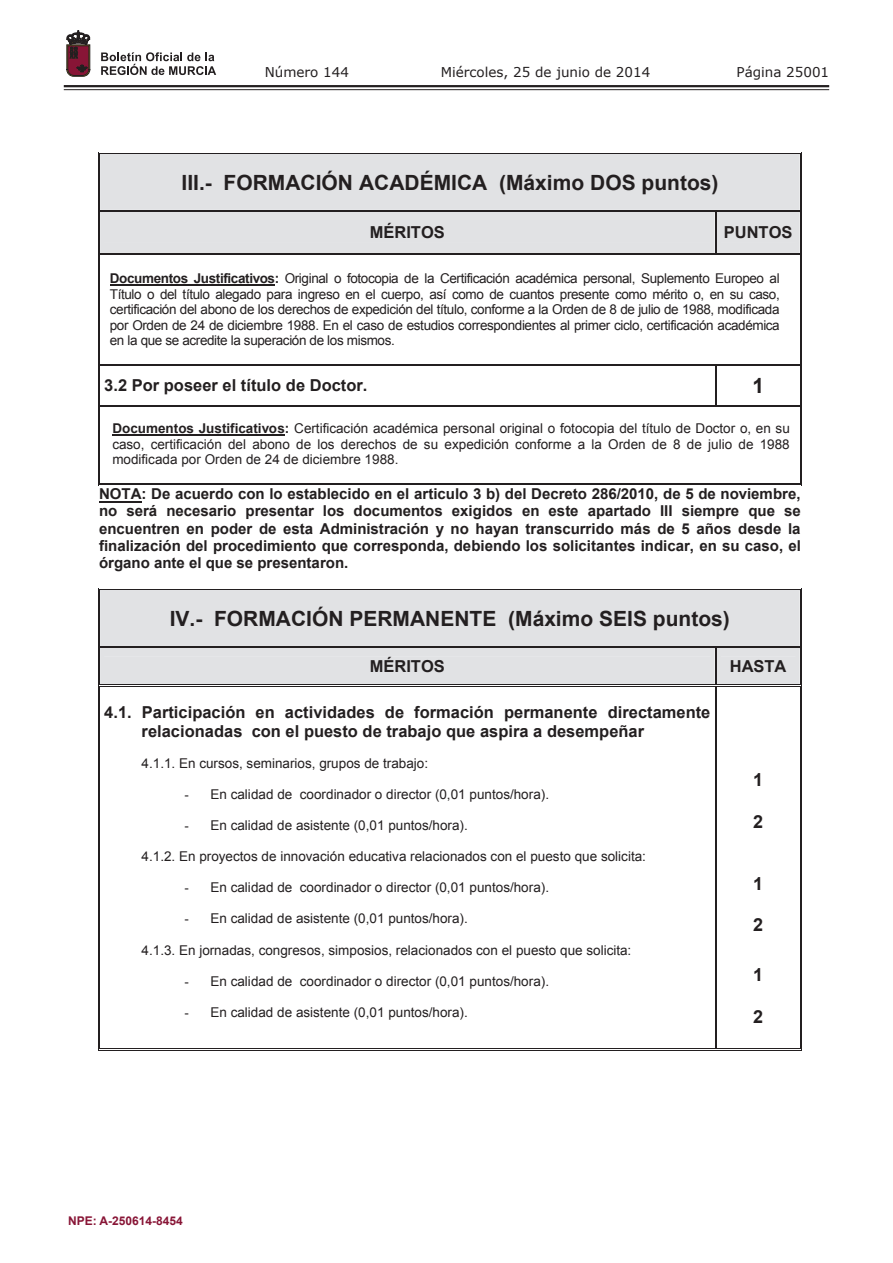
<style>
.page{position:relative;width:893px;height:1263px;background:#fff}
.page>*{position:absolute;margin:0;border:0;box-sizing:border-box;transform-origin:0 0}
.t1{font:700 21px "Arial";color:#231f20}
.t2{font:700 18px "Arial";color:#231f20}
.t3{font:700 16.5px/19px "Arial";color:#231f20}
.t4{font:700 15px/17.2px "Arial";color:#231f20;text-align:justify}
.t5{font:13.5px/15.6px "Arial";color:#231f20;text-align:justify}
.t6{font:13.5px "Verdana";color:#231f20}
.t7{font:700 12px "Arial";color:#881536}
.s1{font-weight:700}
.s2{font-family:"Times New Roman"}
</style>
<div class="page">
<hr style="left:64px;top:85px;width:765px;height:2px;background:#231f20">
<hr style="left:64px;top:89px;width:765px;height:1px;background:#231f20">
<svg style="left:101px;top:52px;width:115px;height:23px"></svg>
<svg style="left:67px;top:31px;width:23px;height:45px"></svg>
<hr style="left:110px;top:285px;width:165px;height:1px;background:#231f20">
<div style="left:98px;top:153px;width:704px;height:102px;background:#e1e2e4"></div>
<hr style="left:99px;top:255px;width:1px;height:109px;background:#231f20">
<hr style="left:98px;top:255px;width:1px;height:109px;background:#231f20">
<hr style="left:801px;top:255px;width:1px;height:109px;background:#231f20">
<hr style="left:800px;top:255px;width:1px;height:109px;background:#231f20">
<hr style="left:100px;top:364px;width:615px;height:1px;background:#231f20">
<hr style="left:100px;top:365px;width:615px;height:1px;background:#231f20">
<hr style="left:717px;top:364px;width:83px;height:1px;background:#231f20">
<hr style="left:717px;top:365px;width:83px;height:1px;background:#231f20">
<hr style="left:99px;top:366px;width:1px;height:39px;background:#231f20">
<hr style="left:98px;top:366px;width:1px;height:39px;background:#231f20">
<hr style="left:716px;top:366px;width:1px;height:39px;background:#231f20">
<hr style="left:715px;top:366px;width:1px;height:39px;background:#231f20">
<hr style="left:801px;top:366px;width:1px;height:39px;background:#231f20">
<hr style="left:800px;top:366px;width:1px;height:39px;background:#231f20">
<hr style="left:112px;top:435px;width:173px;height:1px;background:#231f20">
<hr style="left:100px;top:405px;width:615px;height:1px;background:#231f20">
<hr style="left:100px;top:406px;width:615px;height:1px;background:#231f20">
<hr style="left:717px;top:405px;width:83px;height:1px;background:#231f20">
<hr style="left:717px;top:406px;width:83px;height:1px;background:#231f20">
<hr style="left:99px;top:407px;width:1px;height:76px;background:#231f20">
<hr style="left:98px;top:407px;width:1px;height:78px;background:#231f20">
<hr style="left:100px;top:484px;width:700px;height:1px;background:#231f20">
<hr style="left:100px;top:483px;width:700px;height:1px;background:#231f20">
<hr style="left:801px;top:407px;width:1px;height:76px;background:#231f20">
<hr style="left:800px;top:407px;width:1px;height:76px;background:#231f20">
<hr style="left:99px;top:501px;width:43px;height:1px;background:#231f20">
<div style="left:98px;top:589px;width:704px;height:98px;background:#e1e2e4"></div>
<hr style="left:99px;top:687px;width:1px;height:361px;background:#231f20">
<hr style="left:98px;top:687px;width:1px;height:363px;background:#231f20">
<hr style="left:100px;top:1050px;width:615px;height:1px;background:#231f20">
<hr style="left:100px;top:1048px;width:615px;height:1px;background:#231f20">
<hr style="left:716px;top:687px;width:1px;height:361px;background:#231f20">
<hr style="left:715px;top:687px;width:1px;height:362px;background:#231f20">
<hr style="left:715px;top:1050px;width:85px;height:1px;background:#231f20">
<hr style="left:717px;top:1048px;width:83px;height:1px;background:#231f20">
<hr style="left:801px;top:687px;width:1px;height:361px;background:#231f20">
<hr style="left:800px;top:687px;width:1px;height:361px;background:#231f20">
<p class="t6" style="left:265px;top:62px;width:86px">Número 144</p>
<p class="t6" style="left:441px;top:62px;width:211px">Miércoles, 25 de junio de 2014</p>
<p class="t6" style="left:736px;top:62px;width:94px">Página 25001</p>
<h1 class="t1" style="left:181px;top:169px;width:539px">III.- FORMACIÓN ACADÉMICA (Máximo DOS puntos)</h1>
<p class="t3" style="left:370px;top:224px;width:77px">MÉRITOS</p>
<p class="t3" style="left:724px;top:224px;width:70px">PUNTOS</p>
<p class="t5" style="left:110px;top:271px;width:671px"><span class="s1">Documentos Justificativos:</span> Original o fotocopia de la Certificación académica personal, Suplemento Europeo al Título o del título alegado para ingreso en el cuerpo, así como de cuantos presente como mérito o, en su caso, certificación del abono de los derechos de expedición del título, conforme a la Orden de 8 de julio de 1988, modificada por Orden de 24 de diciembre 1988. En el caso de estudios correspondientes al primer ciclo, certificación académica en la que se acredite la superación de los mismos.</p>
<p class="t3" style="left:104px;top:377px;width:265px">3.2 Por poseer el título de Doctor.</p>
<h1 class="t1" style="left:753px;top:372px;width:13px">1</h1>
<p class="t5" style="left:112px;top:421px;width:679px"><span class="s1">Documentos Justificativos:</span> Certificación académica personal original o fotocopia del título de Doctor o, en su caso, certificación del abono de los derechos de su expedición conforme a la Orden de 8 de julio de 1988 modificada por Orden de 24 de diciembre 1988.</p>
<p class="t4" style="left:99px;top:486px;width:703px">NOTA: De acuerdo con lo establecido en el articulo 3 b) del Decreto 286/2010, de 5 de noviembre, no será necesario presentar los documentos exigidos en este apartado III siempre que se encuentren en poder de esta Administración y no hayan transcurrido más de 5 años desde la finalización del procedimiento que corresponda, debiendo los solicitantes indicar, en su caso, el órgano ante el que se presentaron.</p>
<h1 class="t1" style="left:170px;top:605px;width:561px">IV.- FORMACIÓN PERMANENTE (Máximo SEIS puntos)</h1>
<p class="t3" style="left:370px;top:657px;width:77px">MÉRITOS</p>
<p class="t3" style="left:730px;top:657px;width:58px">HASTA</p>
<p class="t3" style="left:142px;top:703px;width:570px;text-indent:-37px">4.1. Participación en actividades de formación permanente directamente relacionadas con el puesto de trabajo que aspira a desempeñar</p>
<p class="t5" style="left:142px;top:756px;width:288px">4.1.1. En cursos, seminarios, grupos de trabajo:</p>
<p class="t5" style="left:184px;top:787px;width:366px"><span class="s2">-</span> En calidad de coordinador o director (0,01 puntos/hora).</p>
<p class="t5" style="left:184px;top:818px;width:285px"><span class="s2">-</span> En calidad de asistente (0,01 puntos/hora).</p>
<p class="t5" style="left:142px;top:849px;width:506px">4.1.2. En proyectos de innovación educativa relacionados con el puesto que solicita:</p>
<p class="t5" style="left:184px;top:880px;width:366px"><span class="s2">-</span> En calidad de coordinador o director (0,01 puntos/hora).</p>
<p class="t5" style="left:184px;top:911px;width:285px"><span class="s2">-</span> En calidad de asistente (0,01 puntos/hora).</p>
<p class="t5" style="left:142px;top:942px;width:491px">4.1.3. En jornadas, congresos, simposios, relacionados con el puesto que solicita:</p>
<p class="t5" style="left:184px;top:973px;width:366px"><span class="s2">-</span> En calidad de coordinador o director (0,01 puntos/hora).</p>
<p class="t5" style="left:184px;top:1004px;width:285px"><span class="s2">-</span> En calidad de asistente (0,01 puntos/hora).</p>
<h2 class="t2" style="left:753px;top:768px;width:12px">1</h2>
<h2 class="t2" style="left:753px;top:809px;width:12px">2</h2>
<h2 class="t2" style="left:753px;top:871px;width:12px">1</h2>
<h2 class="t2" style="left:753px;top:913px;width:12px">2</h2>
<h2 class="t2" style="left:753px;top:963px;width:12px">1</h2>
<h2 class="t2" style="left:753px;top:1004px;width:12px">2</h2>
<p class="t7" style="left:68px;top:1213px;width:116px">NPE: A-250614-8454</p>
</div>
